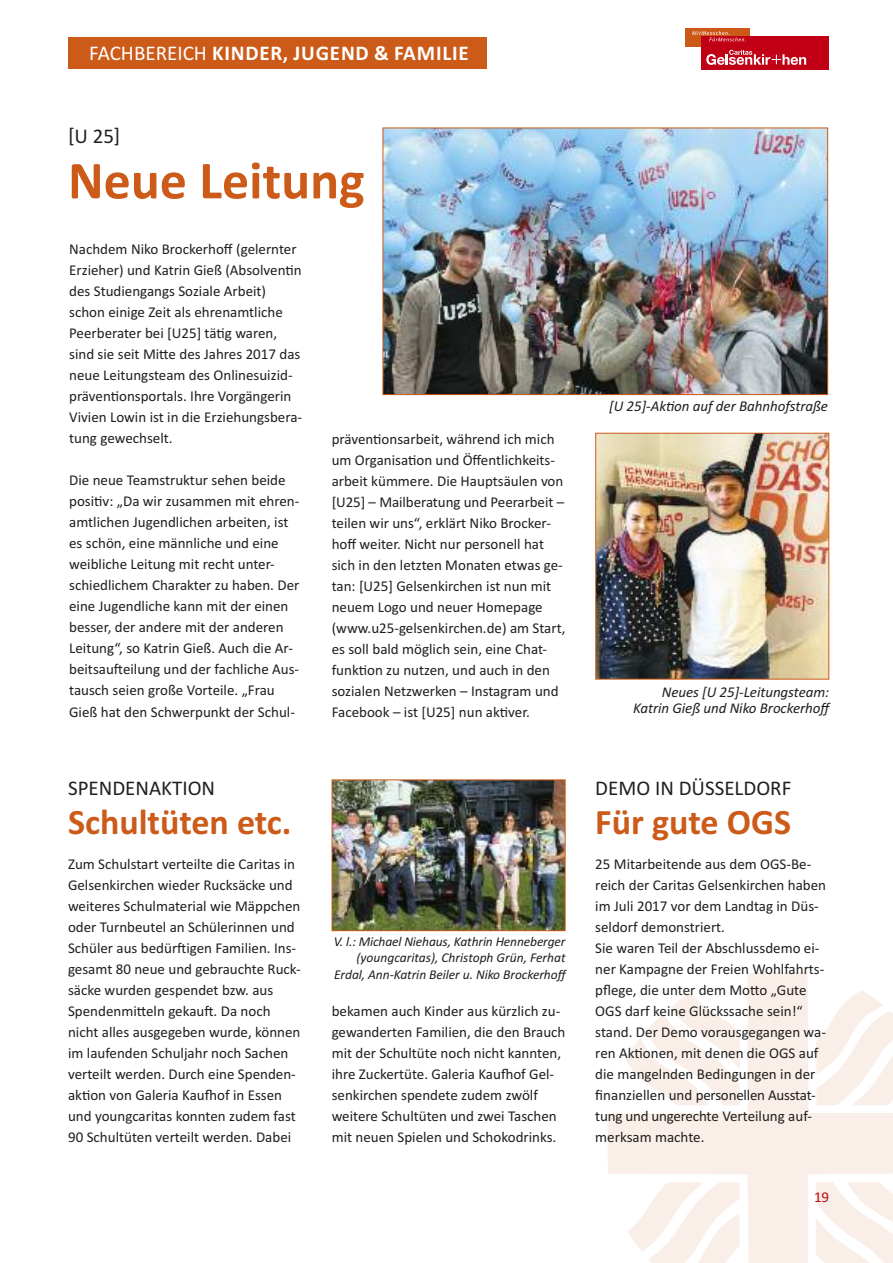
<style>
.page{position:relative;width:893px;height:1263px;background:#fff}
.page>*{position:absolute;margin:0;border:0;box-sizing:border-box;transform-origin:0 0}
.t1{font:700 54px "Calibri";color:#cc5a18}
.t2{font:700 36px "Calibri";color:#cc5a18}
.t3{font:21px "Calibri";color:#1f1f1e}
.t4{font:700 21px "Calibri";letter-spacing:.04em;color:#fff}
.t5{font:15px/21px "Calibri";color:#1f1f1e}
.t6{font:italic 15px/16.5px "Calibri";letter-spacing:-.005em;color:#1f1f1e;text-align:right}
.t7{font:15px "Calibri";color:#c10016}
.t8{font:italic 13.5px/16.5px "Calibri";letter-spacing:-.005em;color:#1f1f1e;text-align:right}
.s1{font-weight:400}
</style>
<div class="page">
<svg style="left:607px;top:972px;width:286px;height:291px;fill:#faeee8"></svg>
<svg style="left:626px;top:993px;width:114px;height:112px"></svg>
<svg style="left:816px;top:990px;width:77px;height:115px"></svg>
<svg style="left:816px;top:1182px;width:77px;height:81px"></svg>
<svg style="left:627px;top:1182px;width:113px;height:81px"></svg>
<div style="left:68px;top:37px;width:419px;height:32px;background:#cc5a18"></div>
<div style="left:685px;top:28px;width:64px;height:18px;background:#cc5918"></div>
<div style="left:701px;top:36px;width:128px;height:33px;background:#c10016"></div>
<svg style="left:692px;top:31px;width:54px;height:10px"></svg>
<svg style="left:706px;top:50px;width:100px;height:15px"></svg>
<img style="left:597px;top:435px;width:230px;height:242px">
<div style="left:595px;top:433px;width:234px;height:246px;border:1px solid #cc5a18"></div>
<img style="left:334px;top:781px;width:230px;height:148px">
<div style="left:332px;top:779px;width:234px;height:152px;border:1px solid #cc5a18"></div>
<img style="left:385px;top:130px;width:441px;height:263px">
<div style="left:383px;top:128px;width:445px;height:267px;border:1px solid #cc5a18"></div>
<h3 class="t4" style="left:89px;top:40px;width:381px"><span class="s1">FACHBEREICH</span> KINDER, JUGEND &amp; FAMILIE</h3>
<h3 class="t3" style="left:68px;top:124px;width:54px">[U 25]</h3>
<h1 class="t1" style="left:68px;top:148px;width:298px">Neue Leitung</h1>
<p class="t5" style="left:69px;top:239px;width:234px">Nachdem Niko Brockerhoff (gelernter Erzieher) und Katrin Gieß (Absolventin des Studiengangs Soziale Arbeit) schon einige Zeit als ehrenamtliche Peerberater bei [U25] tätig waren, sind sie seit Mitte des Jahres 2017 das neue Leitungsteam des Onlinesuizid&shy;präventionsportals. Ihre Vorgängerin Vivien Lowin ist in die Erziehungsbera&shy;tung gewechselt.</p>
<p class="t5" style="left:69px;top:470px;width:232px">Die neue Teamstruktur sehen beide positiv: „Da wir zusammen mit ehren&shy;amtlichen Jugendlichen arbeiten, ist es schön, eine männliche und eine weibliche Leitung mit recht unter&shy;schiedlichem Charakter zu haben. Der eine Jugendliche kann mit der einen besser, der andere mit der anderen Leitung“, so Katrin Gieß. Auch die Ar&shy;beitsaufteilung und der fachliche Aus&shy;tausch seien große Vorteile. „Frau Gieß hat den Schwerpunkt der Schul-</p>
<h3 class="t3" style="left:68px;top:776px;width:149px">SPENDENAKTION</h3>
<h2 class="t2" style="left:68px;top:800px;width:225px">Schultüten etc.</h2>
<p class="t5" style="left:68px;top:853px;width:234px">Zum Schulstart verteilte die Caritas in Gelsenkirchen wieder Rucksäcke und weiteres Schulmaterial wie Mäppchen oder Turnbeutel an Schülerinnen und Schüler aus bedürftigen Familien. Ins&shy;gesamt 80 neue und gebrauchte Ruck&shy;säcke wurden gespendet bzw. aus Spendenmitteln gekauft. Da noch nicht alles ausgegeben wurde, können im laufenden Schuljahr noch Sachen verteilt werden. Durch eine Spenden&shy;aktion von Galeria Kaufhof in Essen und youngcaritas konnten zudem fast 90 Schultüten verteilt werden. Dabei</p>
<p class="t5" style="left:332px;top:428px;width:235px">präventionsarbeit, während ich mich um Organisation und Öffentlichkeits&shy;arbeit kümmere. Die Hauptsäulen von [U25] – Mailberatung und Peerarbeit – teilen wir uns“, erklärt Niko Brocker&shy;hoff weiter. Nicht nur personell hat sich in den letzten Monaten etwas ge&shy;tan: [U25] Gelsenkirchen ist nun mit neuem Logo und neuer Homepage (www.u25-gelsenkirchen.de) am Start, es soll bald möglich sein, eine Chat&shy;funktion zu nutzen, und auch in den sozialen Netzwerken – Instagram und Facebook – ist [U25] nun aktiver.</p>
<p class="t8" style="left:334px;top:933px;width:236px">V. l.: Michael Niehaus, Kathrin Henneberger (youngcaritas), Christoph Grün, Ferhat<br>Erdal, Ann-Katrin Beiler u. Niko Brockerhoff</p>
<p class="t5" style="left:332px;top:1000px;width:235px">bekamen auch Kinder aus kürzlich zu&shy;gewanderten Familien, die den Brauch mit der Schultüte noch nicht kannten, ihre Zuckertüte. Galeria Kaufhof Gel&shy;senkirchen spendete zudem zwölf weitere Schultüten und zwei Taschen mit neuen Spielen und Schokodrinks.</p>
<p class="t6" style="left:609px;top:397px;width:220px">[U 25]-Aktion auf der Bahnhofstraße</p>
<p class="t6" style="left:633px;top:683px;width:201px">Neues [U 25]-Leitungsteam:<br>Katrin Gieß und Niko Brockerhoff</p>
<h3 class="t3" style="left:595px;top:776px;width:198px">DEMO IN DÜSSELDORF</h3>
<h2 class="t2" style="left:595px;top:800px;width:197px">Für gute OGS</h2>
<p class="t5" style="left:595px;top:853px;width:232px">25 Mitarbeitende aus dem OGS-Be&shy;reich der Caritas Gelsenkirchen haben im Juli 2017 vor dem Landtag in Düs&shy;seldorf demonstriert.<br>Sie waren Teil der Abschlussdemo ei&shy;ner Kampagne der Freien Wohlfahrts&shy;pflege, die unter dem Motto „Gute OGS darf keine Glückssache sein!“ stand. Der Demo vorausgegangen wa&shy;ren Aktionen, mit denen die OGS auf die mangelnden Bedingungen in der finanziellen und personellen Ausstat&shy;tung und ungerechte Verteilung auf&shy;merksam machte.</p>
<p class="t7" style="left:814px;top:1188px;width:17px">19</p>
</div>
